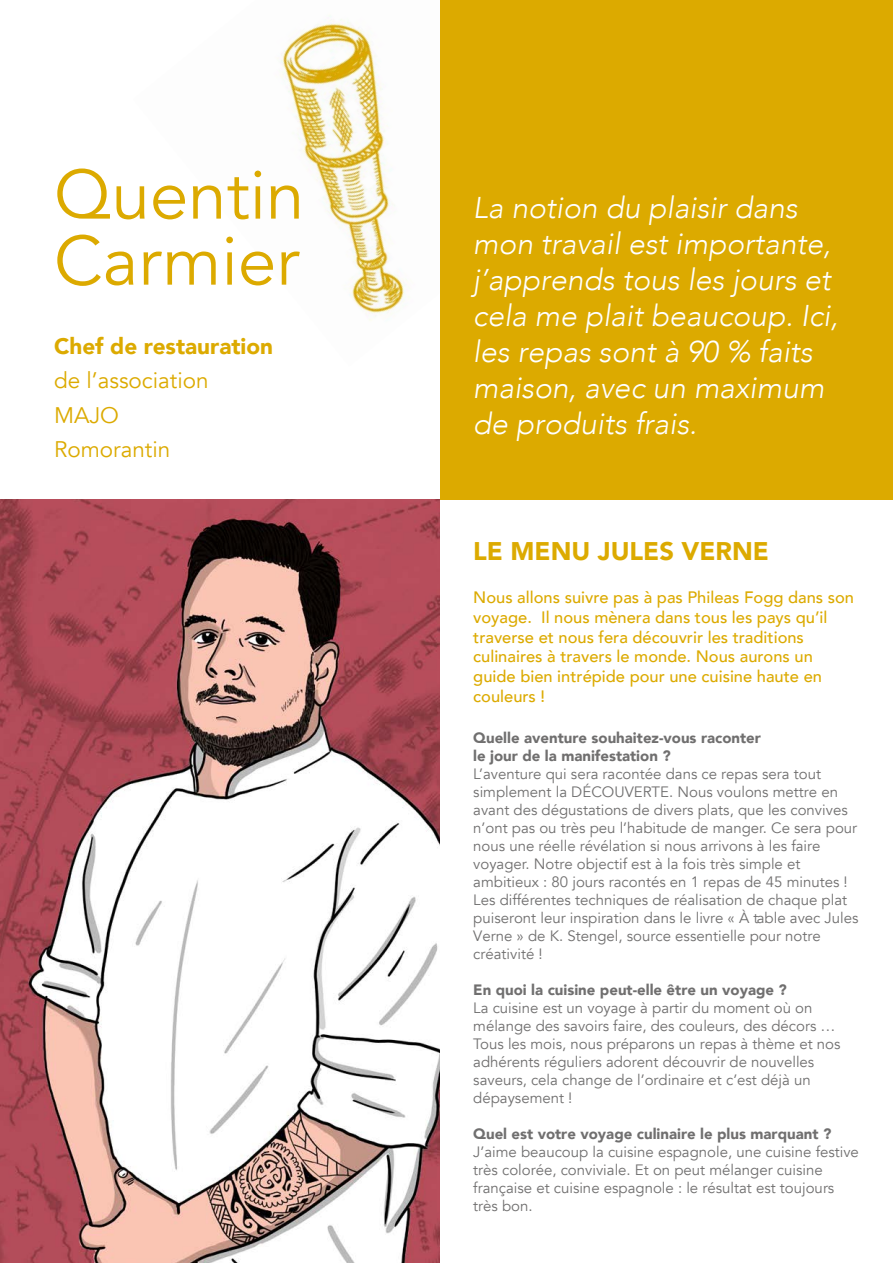
<style>
.page{position:relative;width:893px;height:1263px;background:#fff}
.page>*{position:absolute;margin:0;border:0;box-sizing:border-box;transform-origin:0 0}
.t1{font:69px/66px "Avenir";color:#dcaa00}
.t2{font:italic 300 30px/36px "Avenir";color:#fff}
.t3{font:900 25.5px "Avenir";color:#dcaa00}
.t4{font:22.5px/34.5px "Avenir";color:#dcaa00}
.t5{font:900 22.5px "Avenir";color:#dcaa00}
.t6{font:500 16.5px/19.8px "Avenir";color:#dcaa00}
.t7{font:15px/18px "Avenir";color:#706f6f}
.t8{font:900 15px/18px "Avenir";color:#706f6f}
</style>
<div class="page">
<img style="left:277px;top:16px;width:128px;height:305px">
<div style="left:440px;top:0;width:453px;height:500px;background:#dcaa00"></div>
<img style="left:0;top:500px;width:440px;height:763px">
<h1 class="t1" style="left:54px;top:163px;width:252px">Quentin<br>Carmier</h1>
<h3 class="t5" style="left:54px;top:326px;width:221px">Chef de restauration</h3>
<h3 class="t4" style="left:54px;top:363px;width:156px">de l’association<br>MAJO<br>Romorantin</h3>
<h2 class="t2" style="left:473px;top:189px;width:367px">La notion du plaisir dans mon travail est importante, j’apprends tous les jours et cela me plait beaucoup. Ici, les repas sont à 90 % faits maison, avec un maximum de produits frais.</h2>
<h3 class="t3" style="left:473px;top:529px;width:297px">LE MENU JULES VERNE</h3>
<p class="t6" style="left:473px;top:586px;width:382px">Nous allons suivre pas à pas Phileas Fogg dans son voyage. Il nous mènera dans tous les pays qu’il traverse et nous fera découvrir les traditions culinaires à travers le monde. Nous aurons un guide bien intrépide pour une cuisine haute en couleurs !</p>
<p class="t8" style="left:473px;top:728px;width:289px">Quelle aventure souhaitez-vous raconter le jour de la manifestation ?</p>
<p class="t7" style="left:473px;top:765px;width:387px">L’aventure qui sera racontée dans ce repas sera tout simplement la DÉCOUVERTE. Nous voulons mettre en avant des dégustations de divers plats, que les convives n’ont pas ou très peu l’habitude de manger. Ce sera pour nous une réelle révélation si nous arrivons à les faire voyager. Notre objectif est à la fois très simple et ambitieux : 80 jours racontés en 1 repas de 45 minutes !<br>Les différentes techniques de réalisation de chaque plat puiseront leur inspiration dans le livre « À table avec Jules Verne » de K. Stengel, source essentielle pour notre créativité !</p>
<p class="t8" style="left:473px;top:980px;width:315px">En quoi la cuisine peut-elle être un voyage ?</p>
<p class="t7" style="left:473px;top:999px;width:369px">La cuisine est un voyage à partir du moment où on mélange des savoirs faire, des couleurs, des décors … Tous les mois, nous préparons un repas à thème et nos adhérents réguliers adorent découvrir de nouvelles saveurs, cela change de l’ordinaire et c’est déjà un dépaysement !</p>
<p class="t8" style="left:473px;top:1124px;width:360px">Quel est votre voyage culinaire le plus marquant ?</p>
<p class="t7" style="left:473px;top:1143px;width:387px">J’aime beaucoup la cuisine espagnole, une cuisine festive très colorée, conviviale. Et on peut mélanger cuisine française et cuisine espagnole : le résultat est toujours très bon.</p>
</div>
